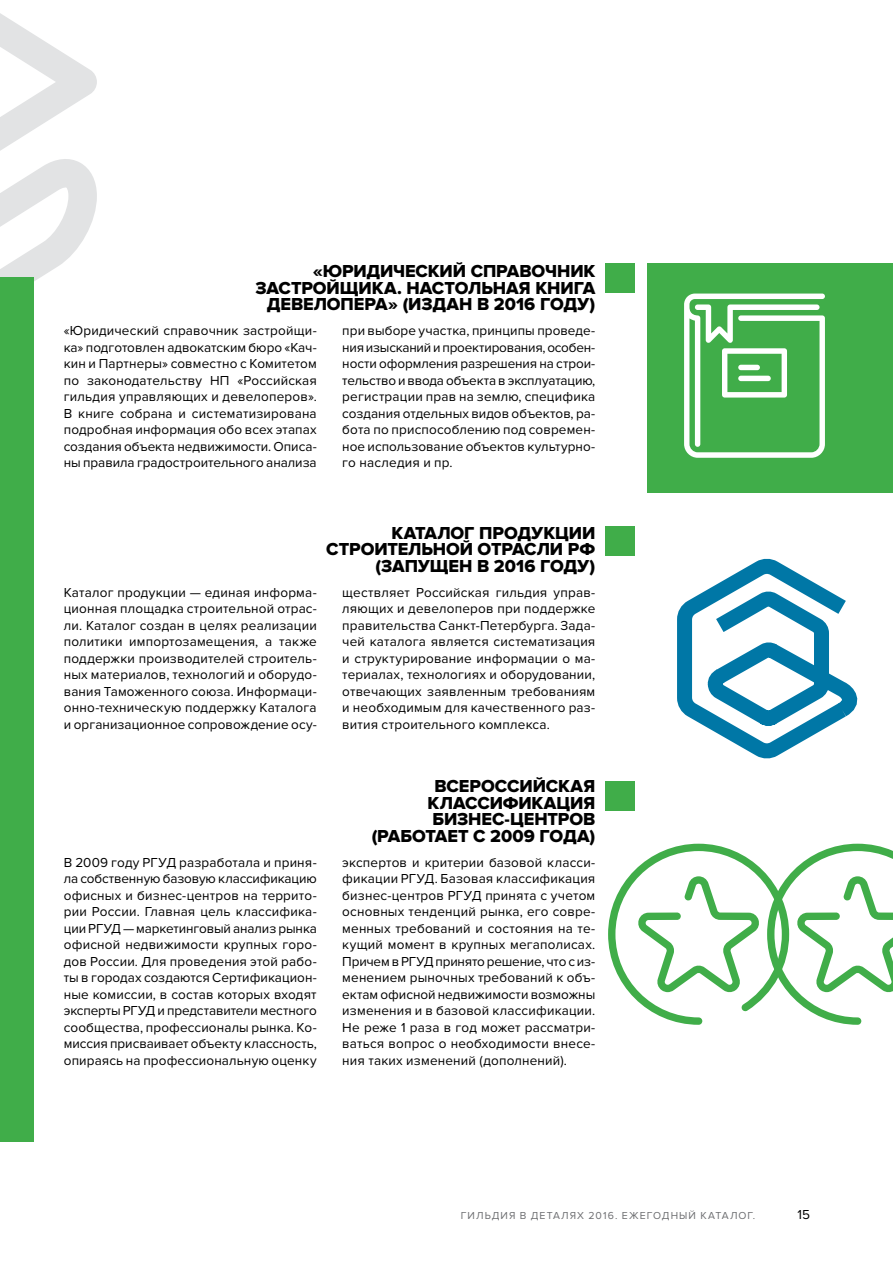
<style>
.page{position:relative;width:893px;height:1263px;background:#fff}
.page>*{position:absolute;margin:0;border:0;box-sizing:border-box;transform-origin:0 0}
.t1{font:18px/16.5px "Proxima Nova Extrabld";letter-spacing:-.005em;color:#000;text-align:right}
.t2{font:13.5px/16.5px "Proxima Nova";letter-spacing:.01em;color:#000;text-align:justify}
.t3{font:10.5px "Proxima Nova";letter-spacing:.1em;color:#6d6e71}
</style>
<div class="page">
<svg style="left:0;top:13px;width:97px;height:413px"></svg>
<div style="left:0;top:278px;width:33px;height:864px;background:#40ad49"></div>
<div style="left:647px;top:263px;width:246px;height:230px;background:#40ad49"></div>
<svg style="left:608px;top:844px;width:285px;height:181px"></svg>
<svg style="left:684px;top:294px;width:141px;height:164px"></svg>
<div style="left:738px;top:376px;width:33px;height:5px;background:#fff;border-radius:3px"></div>
<div style="left:605px;top:263px;width:29px;height:30px;background:#40ad49"></div>
<div style="left:605px;top:781px;width:29px;height:30px;background:#40ad49"></div>
<div style="left:605px;top:526px;width:29px;height:30px;background:#40ad49"></div>
<svg style="left:677px;top:558px;width:181px;height:201px"></svg>
<h1 class="t1" style="left:255px;top:263px;width:341px">«ЮРИДИЧЕСКИЙ СПРАВОЧНИК<br>ЗАСТРОЙЩИКА. НАСТОЛЬНАЯ КНИГА<br>ДЕВЕЛОПЕРА» (ИЗДАН В 2016 ГОДУ)</h1>
<p class="t2" style="left:64px;top:323px;width:255px">«Юридический справочник застройщи&shy;ка» подготовлен адвокатским бюро «Кач&shy;кин и Партнеры» совместно с Комитетом по законодательству НП «Российская гильдия управляющих и девелоперов».<br>В книге собрана и систематизирована подробная информация обо всех этапах создания объекта недвижимости. Описа&shy;ны правила градостроительного анализа</p>
<p class="t2" style="left:342px;top:323px;width:254px">при выборе участка, принципы проведе&shy;ния изысканий и проектирования, особен&shy;ности оформления разрешения на строи&shy;тельство и ввода объекта в эксплуатацию, регистрации прав на землю, специфика создания отдельных видов объектов, ра&shy;бота по приспособлению под современ&shy;ное использование объектов культурно&shy;го наследия и пр.</p>
<h1 class="t1" style="left:326px;top:525px;width:271px">КАТАЛОГ ПРОДУКЦИИ<br>СТРОИТЕЛЬНОЙ ОТРАСЛИ РФ (ЗАПУЩЕН В 2016 ГОДУ)</h1>
<p class="t2" style="left:64px;top:584px;width:255px">Каталог продукции — единая информа&shy;ционная площадка строительной отрас&shy;ли. Каталог создан в целях реализации политики импортозамещения, а также поддержки производителей строитель&shy;ных материалов, технологий и оборудо&shy;вания Таможенного союза. Информаци&shy;онно-техническую поддержку Каталога и организационное сопровождение осу-</p>
<p class="t2" style="left:342px;top:584px;width:254px">ществляет Российская гильдия управ&shy;ляющих и девелоперов при поддержке правительства Санкт-Петербурга. Зада&shy;чей каталога является систематизация и структурирование информации о ма&shy;териалах, технологиях и оборудовании, отвечающих заявленным требованиям и необходимым для качественного раз&shy;вития строительного комплекса.</p>
<h1 class="t1" style="left:372px;top:778px;width:225px">ВСЕРОССИЙСКАЯ<br>КЛАССИФИКАЦИЯ<br>БИЗНЕС-ЦЕНТРОВ (РАБОТАЕТ С 2009 ГОДА)</h1>
<p class="t2" style="left:64px;top:854px;width:255px">В 2009 году РГУД разработала и приня&shy;ла собственную базовую классификацию офисных и бизнес-центров на террито&shy;рии России. Главная цель классифика&shy;ции РГУД — маркетинговый анализ рынка офисной недвижимости крупных горо&shy;дов России. Для проведения этой рабо&shy;ты в городах создаются Сертификацион&shy;ные комиссии, в состав которых входят эксперты РГУД и представители местного сообщества, профессионалы рынка. Ко&shy;миссия присваивает объекту классность, опираясь на профессиональную оценку</p>
<p class="t2" style="left:342px;top:854px;width:255px">экспертов и критерии базовой класси&shy;фикации РГУД. Базовая классификация бизнес-центров РГУД принята с учетом основных тенденций рынка, его совре&shy;менных требований и состояния на те&shy;кущий момент в крупных мегаполисах.<br>Причем в РГУД принято решение, что с из&shy;менением рыночных требований к объ&shy;ектам офисной недвижимости возможны изменения и в базовой классификации.<br>Не реже 1 раза в год может рассматри&shy;ваться вопрос о необходимости внесе&shy;ния таких изменений (дополнений).</p>
<p class="t3" style="left:461px;top:1209px;width:296px">ГИЛЬДИЯ В ДЕТАЛЯХ 2016. ЕЖЕГОДНЫЙ КАТАЛОГ.</p>
<p class="t2" style="left:797px;top:1207px;width:14px">15</p>
</div>
